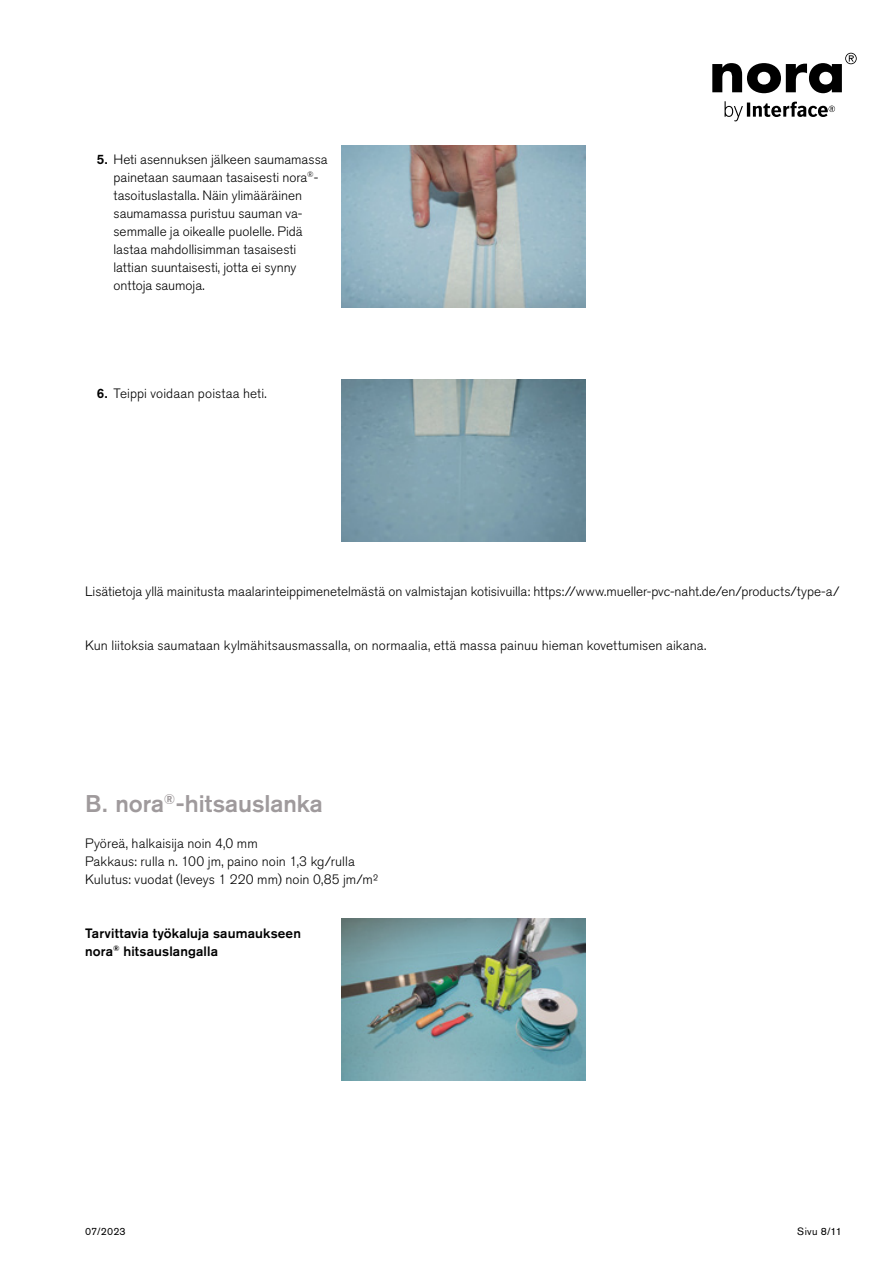
<style>
.page{position:relative;width:893px;height:1263px;background:#fff}
.page>*{position:absolute;margin:0;border:0;box-sizing:border-box;transform-origin:0 0}
.t1{font:500 24px "Akzidenz Grotesk Pro";letter-spacing:-.005em;color:#9f9a9c}
.t2{font:300 13.5px/18px "Akzidenz Grotesk Pro";letter-spacing:.005em;color:#000}
.t3{font:500 13.5px/18px "Akzidenz Grotesk Pro";letter-spacing:.01em;color:#000}
.t4{font:10.5px "Akzidenz Grotesk Pro";letter-spacing:.02em;color:#000}
.s1{font-weight:500}
</style>
<div class="page">
<svg style="left:712px;top:53px;width:145px;height:40px"></svg>
<svg style="left:725px;top:101px;width:110px;height:20px"></svg>
<img style="left:342px;top:146px;width:243px;height:162px">
<img style="left:342px;top:380px;width:243px;height:162px">
<img style="left:342px;top:919px;width:243px;height:162px">
<p class="t2" style="left:114px;top:150px;width:216px;text-indent:-17px"><span class="s1">5.</span> Heti asennuksen jälkeen saumamassa painetaan saumaan tasaisesti nora<sup>®</sup>- tasoituslastalla. Näin ylimääräinen saumamassa puristuu sauman va&shy;semmalle ja oikealle puolelle. Pidä lastaa mahdollisimman tasaisesti lattian suuntaisesti, jotta ei synny onttoja saumoja.</p>
<p class="t2" style="left:97px;top:384px;width:171px"><span class="s1">6.</span> Teippi voidaan poistaa heti.</p>
<p class="t2" style="left:85px;top:582px;width:756px">Lisätietoja yllä mainitusta maalarinteippimenetelmästä on valmistajan kotisivuilla: https://www.mueller-pvc-naht.de/en/products/type-a/</p>
<p class="t2" style="left:85px;top:636px;width:623px">Kun liitoksia saumataan kylmähitsausmassalla, on normaalia, että massa painuu hieman kovettumisen aikana.</p>
<h1 class="t1" style="left:85px;top:788px;width:239px">B. nora<sup>®</sup>-hitsauslanka</h1>
<p class="t2" style="left:85px;top:834px;width:295px">Pyöreä, halkaisija noin 4,0 mm<br>Pakkaus: rulla n. 100 jm, paino noin 1,3 kg/rulla<br>Kulutus: vuodat (leveys 1 220 mm) noin 0,85 jm/m²</p>
<p class="t3" style="left:85px;top:924px;width:217px">Tarvittavia työkaluja saumaukseen nora<sup>®</sup> hitsauslangalla</p>
<p class="t4" style="left:85px;top:1224px;width:42px">07/2023</p>
<p class="t4" style="left:797px;top:1224px;width:46px">Sivu 8/11</p>
</div>
